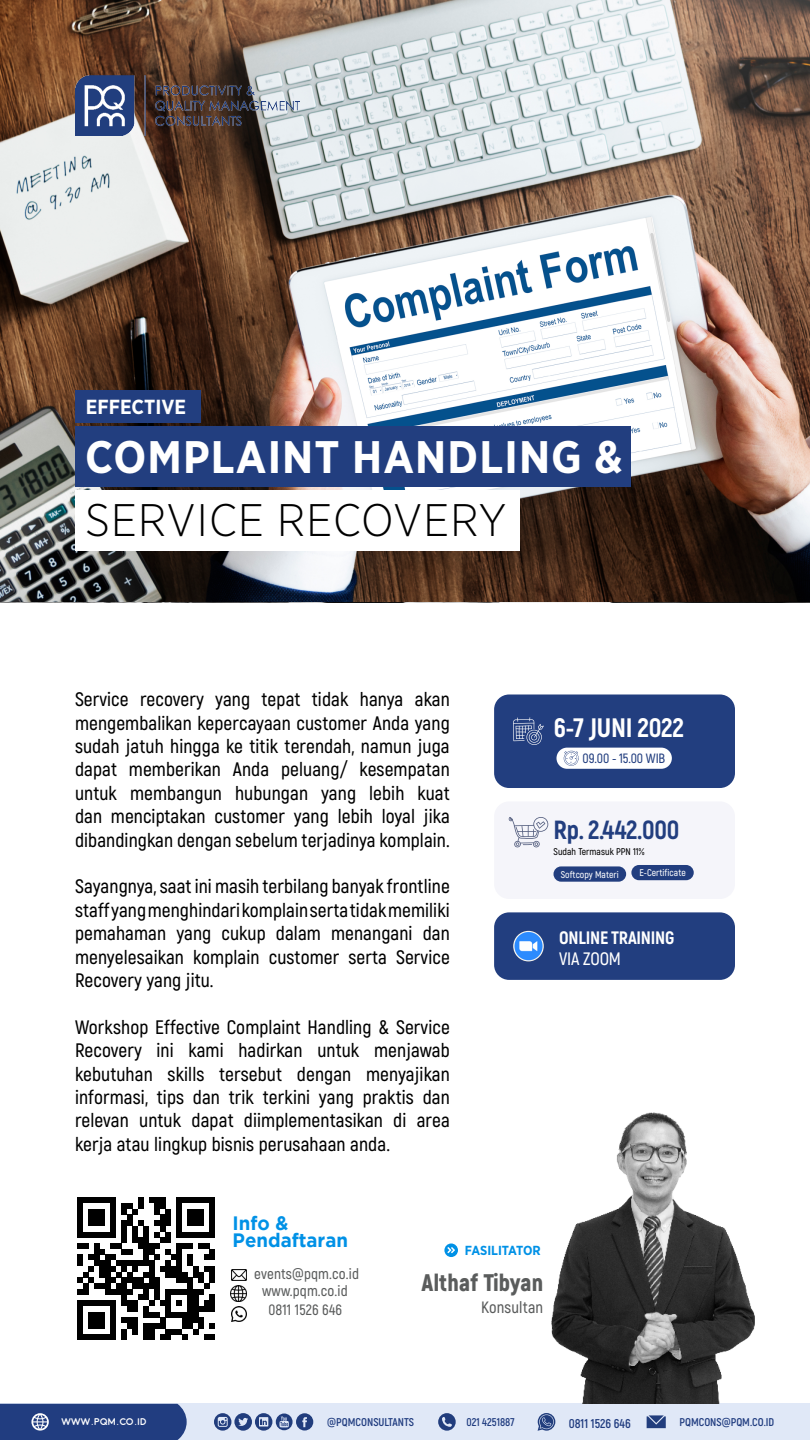
<style>
.page{position:relative;width:810px;height:1440px;background:#fff}
.page>*{position:absolute;margin:0;border:0;box-sizing:border-box;transform-origin:0 0}
.t1{font:700 45.6px "Gotham Narrow";letter-spacing:.025em;color:#fff}
.t2{font:300 45.6px "Gotham Narrow";letter-spacing:.025em;color:#000}
.t3{font:800 26.7px "Akrobat";letter-spacing:-.01em;color:#fff}
.t4{font:800 26.25px "Akrobat";letter-spacing:-.01em;color:#223e7f}
.t5{font:900 24px "Akrobat";letter-spacing:.01em;color:#5a5c5c}
.t6{font:700 20.4px "Gotham Narrow";color:#fff}
.t7{font:600 19.5px/23.4px "Akrobat";letter-spacing:.005em;color:#000;text-align:justify}
.t8{font:700 19.35px/17.2px "Gotham";color:#0091e6;scale:.96 1}
.t9{font:800 18px "Akrobat";letter-spacing:-.01em;color:#fff}
.t10{font:600 18px "Akrobat";letter-spacing:-.01em;color:#fff}
.t11{font:600 16.42px "Akrobat";letter-spacing:.01em;color:#5a5c5c}
.t12{font:600 15px/17.1px "Akrobat";letter-spacing:.01em;color:#5a5c5c;text-align:center}
.t13{font:600 13.5px "Akrobat";letter-spacing:-.01em;color:#223e7f}
.t14{font:700 13.12px "Gotham Narrow";letter-spacing:-.005em;color:#0091e6}
.t15{font:700 12.75px "Akrobat";color:#213d80}
.t16{font:700 11.25px "Akrobat";color:#213d80}
.t17{font:600 9.75px "Akrobat";letter-spacing:.005em;color:#fff}
.t18{font:600 9.75px "Akrobat";letter-spacing:.005em;color:#000}
.t19{font:700 9.75px "Moon";color:#fff}
</style>
<div class="page">
<div style="left:0;top:1404px;width:810px;height:36px;background:#e0e8f7"></div>
<div style="left:0;top:1404px;width:187px;height:36px;background:#213d80"></div>
<svg style="left:214px;top:1413px;width:99px;height:18px"></svg>
<svg style="left:538px;top:1413px;width:17px;height:18px"></svg>
<svg style="left:438px;top:1413px;width:18px;height:18px"></svg>
<svg style="left:647px;top:1415px;width:19px;height:13px"></svg>
<img style="left:0;top:0;width:810px;height:602px">
<svg style="left:75px;top:390px;width:556px;height:161px"></svg>
<div style="left:444px;top:1244px;width:14px;height:13px;background:#0091e6;border-radius:50%"></div>
<svg style="left:447px;top:1247px;width:8px;height:6px"></svg>
<div style="left:494px;top:912px;width:241px;height:68px;background:#223e7f;border-radius:15px"></div>
<div style="left:494px;top:694px;width:241px;height:94px;background:#223e7f;border-radius:15px"></div>
<div style="left:557px;top:748px;width:115px;height:21px;background:#fff;border-radius:11px"></div>
<svg style="left:564px;top:751px;width:15px;height:15px"></svg>
<svg style="left:513px;top:717px;width:31px;height:28px"></svg>
<img style="left:546px;top:1112px;width:213px;height:292px">
<img style="left:513px;top:931px;width:31px;height:30px;border-radius:15px">
<div style="left:494px;top:801px;width:241px;height:98px;background:#f5f5fa;border-radius:15px"></div>
<div style="left:554px;top:866px;width:72px;height:16px;background:#223e7f;border-radius:8px"></div>
<div style="left:631px;top:865px;width:63px;height:15px;background:#223e7f;border-radius:8px"></div>
<svg style="left:509px;top:817px;width:39px;height:30px"></svg>
<img style="left:75px;top:75px;width:224px;height:60px">
<svg style="left:77px;top:1197px;width:138px;height:143px"></svg>
<svg style="left:231px;top:1280px;width:16px;height:1px"></svg>
<img style="left:231px;top:1269px;width:16px;height:11px">
<img style="left:231px;top:1306px;width:15px;height:15px">
<svg style="left:230px;top:1285px;width:17px;height:17px"></svg>
<img style="left:231px;top:1286px;width:15px;height:15px">
<p class="t6" style="left:86px;top:394px;width:102px">EFFECTIVE</p>
<h1 class="t1" style="left:85px;top:428px;width:539px">COMPLAINT HANDLING &amp;</h1>
<h1 class="t2" style="left:85px;top:492px;width:423px">SERVICE RECOVERY</h1>
<p class="t7" style="left:75px;top:688px;width:376px">Service recovery yang tepat tidak hanya akan mengembalikan kepercayaan customer Anda yang sudah jatuh hingga ke titik terendah, namun juga dapat memberikan Anda peluang/ kesempatan untuk membangun hubungan yang lebih kuat dan menciptakan customer yang lebih loyal jika dibandingkan dengan sebelum terjadinya komplain.</p>
<p class="t7" style="left:75px;top:875px;width:376px">Sayangnya, saat ini masih terbilang banyak frontline staff yang menghindari komplain serta tidak memiliki pemahaman yang cukup dalam menangani dan menyelesaikan komplain customer serta Service Recovery yang jitu.</p>
<p class="t7" style="left:75px;top:1015px;width:376px">Workshop Effective Complaint Handling &amp; Service Recovery ini kami hadirkan untuk menjawab kebutuhan skills tersebut dengan menyajikan informasi, tips dan trik terkini yang praktis dan relevan untuk dapat diimplementasikan di area kerja atau lingkup bisnis perusahaan anda.</p>
<h2 class="t3" style="left:554px;top:711px;width:131px">6-7 JUNI 2022</h2>
<p class="t13" style="left:583px;top:750px;width:84px">09.00 - 15.00 WIB</p>
<h3 class="t4" style="left:554px;top:813px;width:128px">Rp. 2.442.000</h3>
<p class="t18" style="left:554px;top:845px;width:92px">Sudah Termasuk PPN 11%</p>
<p class="t17" style="left:561px;top:868px;width:60px">Softcopy Materi</p>
<p class="t17" style="left:639px;top:867px;width:48px">E-Certificate</p>
<p class="t9" style="left:559px;top:926px;width:117px">ONLINE TRAINING</p>
<p class="t10" style="left:559px;top:948px;width:63px">VIA ZOOM</p>
<p class="t8" style="left:233px;top:1214px;width:122px">Info &amp;<br>Pendaftaran</p>
<p class="t12" style="left:254px;top:1265px;width:106px">events@pqm.co.id www.pqm.co.id</p>
<p class="t12" style="left:268px;top:1301px;width:75px">0811 1526 646</p>
<p class="t14" style="left:465px;top:1242px;width:77px">FASILITATOR</p>
<p class="t5" style="left:422px;top:1267px;width:123px">Althaf Tibyan</p>
<p class="t11" style="left:481px;top:1298px;width:64px">Konsultan</p>
<p class="t19" style="left:61px;top:1417px;width:87px">WWW.PQM.CO.ID</p>
<p class="t16" style="left:327px;top:1415px;width:88px">@PQMCONSULTANTS</p>
<p class="t16" style="left:466px;top:1415px;width:50px">021 4251887</p>
<p class="t15" style="left:569px;top:1415px;width:64px">0811 1526 646</p>
<p class="t16" style="left:679px;top:1415px;width:96px">PQMCONS@PQM.CO.ID</p>
</div>
